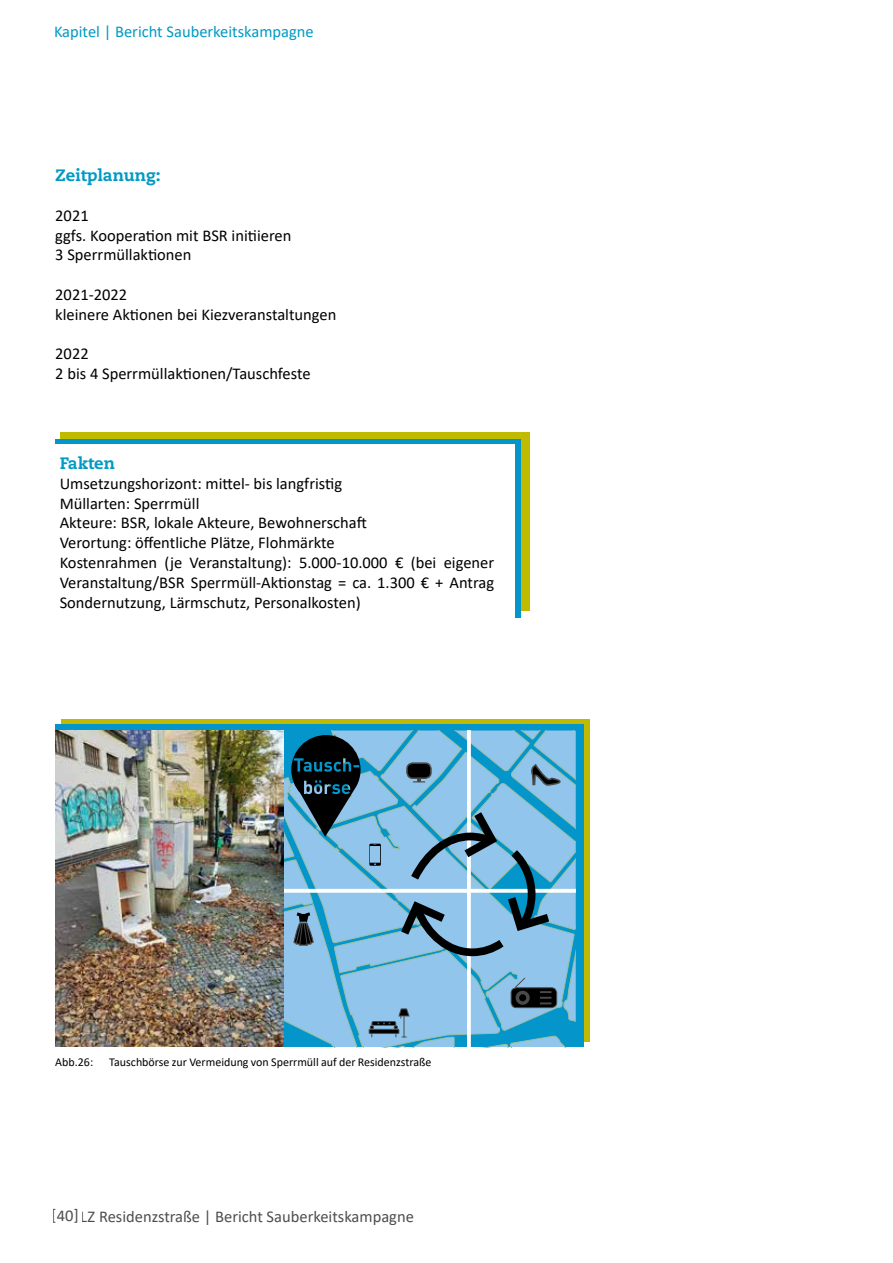
<style>
.page{position:relative;width:893px;height:1263px;background:#fff}
.page>*{position:absolute;margin:0;border:0;box-sizing:border-box;transform-origin:0 0}
.t1{font:16.5px/19.8px "Calibri";color:#000}
.t2{font:16.5px "Calibri";color:#009ac4}
.t3{font:800 16.5px "Caecilia LT Std";color:#009ac4}
.t4{font:12px "Calibri";color:#000}
</style>
<div class="page">
<div style="left:61px;top:719px;width:529px;height:322px;background:#c0ba00"></div>
<div style="left:55px;top:724px;width:528px;height:322px;background:#0495ca"></div>
<svg style="left:284px;top:730px;width:292px;height:317px;background:#71aacb"></svg>
<img style="left:55px;top:730px;width:229px;height:316px">
<div style="left:60px;top:432px;width:469px;height:179px;background:#c0ba00"></div>
<div style="left:55px;top:439px;width:466px;height:178px;background:#0495ca"></div>
<div style="left:55px;top:444px;width:459px;height:179px;background:#fff"></div>
<p class="t2" style="left:54px;top:21px;width:261px">Kapitel | Bericht Sauberkeitskampagne</p>
<p class="t3" style="left:55px;top:165px;width:107px">Zeitplanung:</p>
<p class="t1" style="left:55px;top:205px;width:238px">2021<br>ggfs. Kooperation mit BSR initiieren<br>3 Sperrmüllaktionen</p>
<p class="t1" style="left:55px;top:284px;width:283px">2021-2022<br>kleinere Aktionen bei Kiezveranstaltungen</p>
<p class="t1" style="left:55px;top:344px;width:257px">2022<br>2 bis 4 Sperrmüllaktionen/Tauschfeste</p>
<p class="t3" style="left:60px;top:453px;width:57px">Fakten</p>
<p class="t1" style="left:60px;top:473px;width:436px">Umsetzungshorizont: mittel- bis langfristig<br>Müllarten: Sperrmüll<br>Akteure: BSR, lokale Akteure, Bewohnerschaft<br>Verortung: öffentliche Plätze, Flohmärkte<br>Kostenrahmen (je Veranstaltung): 5.000-10.000 € (bei eigener Veranstaltung/BSR Sperrmüll-Aktionstag = ca. 1.300 € + Antrag Sondernutzung, Lärmschutz, Personalkosten)</p>
<p class="t4" style="left:55px;top:1053px;width:39px">Abb.26:</p>
<p class="t4" style="left:109px;top:1053px;width:324px">Tauschbörse zur Vermeidung von Sperrmüll auf der Residenzstraße</p>
<p class="t1" style="left:52px;top:1206px;width:364px">[40] LZ Residenzstraße | Bericht Sauberkeitskampagne</p>
</div>
